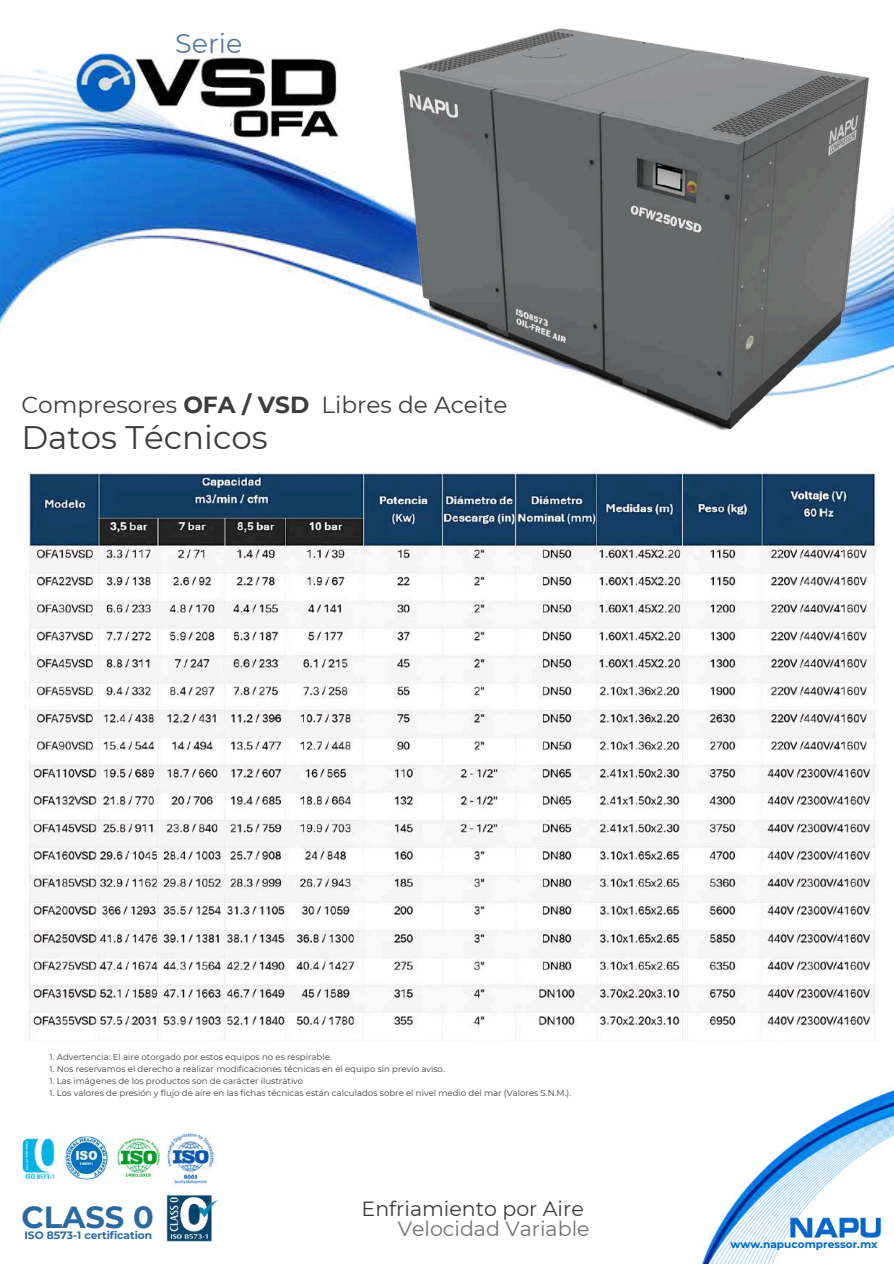
<style>
.page{position:relative;width:894px;height:1264px;background:#fff}
.page>*{position:absolute;margin:0;border:0;box-sizing:border-box;transform-origin:0 0}
.t1{font:32.55px "Montserrat";color:#3b3d3d}
.t2{font:700 30.45px "Montserrat";color:#2b6aa0}
.t3{font:27px "Montserrat";color:#5b7c9b}
.t4{font:23.25px "Montserrat";color:#3b3d3d}
.t5{font:20.55px "Montserrat";color:#3b3d3d}
.t6{font:20.55px "Montserrat";color:#737373}
.t7{font:700 10.65px "Montserrat";color:#2b6aa0}
.t8{font:700 10.65px "Montserrat";color:#0067ce}
.t9{font:8.55px "Montserrat";color:#3b3d3d}
.s1{font-weight:700}
</style>
<div class="page">
<img style="left:0;top:70px;width:301px;height:255px">
<img style="left:22px;top:1131px;width:194px;height:53px">
<img style="left:166px;top:1194px;width:53px;height:47px">
<img style="left:66px;top:53px;width:235px;height:69px">
<img style="left:301px;top:28px;width:592px;height:403px">
<img style="left:231px;top:103px;width:122px;height:42px">
<img style="left:27px;top:468px;width:851px;height:572px">
<img style="left:702px;top:1090px;width:191px;height:173px">
<h3 class="t3" style="left:175px;top:26px;width:69px">Serie</h3>
<h3 class="t4" style="left:21px;top:390px;width:487px">Compresores <span class="s1">OFA / VSD</span> Libres de Aceite</h3>
<h1 class="t1" style="left:21px;top:418px;width:248px">Datos Técnicos</h1>
<p class="t9" style="left:50px;top:1051px;width:283px">1. Advertencia: El aire otorgado por estos equipos no es respirable.</p>
<p class="t9" style="left:50px;top:1063px;width:396px">1. Nos reservamos el derecho a realizar modificaciones técnicas en el equipo sin previo aviso.</p>
<p class="t9" style="left:50px;top:1075px;width:255px">1. Las imágenes de los productos son de carácter ilustrativo</p>
<p class="t9" style="left:50px;top:1087px;width:523px">1. Los valores de presión y flujo de aire en las fichas técnicas están calculados sobre el nivel medio del mar (Valores S.N.M.).</p>
<h2 class="t2" style="left:21px;top:1198px;width:134px">CLASS 0</h2>
<p class="t7" style="left:24px;top:1228px;width:129px">ISO 8573-1 certification</p>
<h3 class="t5" style="left:361px;top:1196px;width:224px">Enfriamiento por Aire</h3>
<h3 class="t6" style="left:397px;top:1215px;width:193px">Velocidad Variable</h3>
<p class="t8" style="left:730px;top:1237px;width:148px">www.napucompressor.mx</p>
</div>
